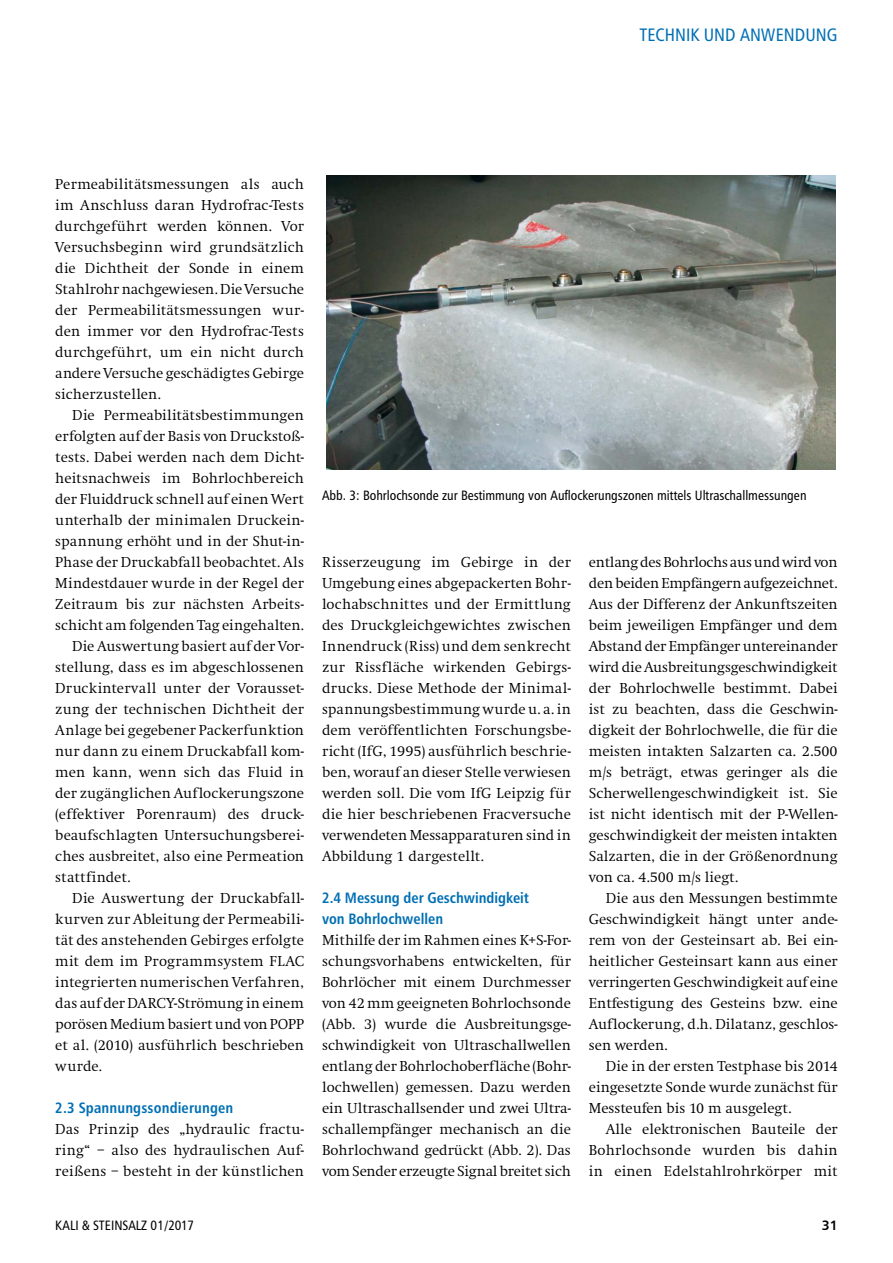
<style>
.page{position:relative;width:893px;height:1263px;background:#fff}
.page>*{position:absolute;margin:0;border:0;box-sizing:border-box;transform-origin:0 0}
.t1{font:18px "Humanist 777 BT Roman Condensed B";color:#006fb4}
.t2{font:300 15px/21px "Swift EF";color:#000;text-align:justify}
.t3{font:15px/21px "Humanist 777 BT Bold Condensed B";color:#006fb4}
.t4{font:300 15px "Swift EF";letter-spacing:.02em;color:#000}
.t5{font:13.5px "Humanist 777 BT Roman Condensed B";color:#000}
.t6{font:13.5px "Humanist 777 BT Bold B";color:#000}
</style>
<div class="page">
<img style="left:326px;top:176px;width:509px;height:294px">
<p class="t1" style="left:639px;top:24px;width:199px">Technik und Anwendung</p>
<p class="t2" style="left:55px;top:174px;width:250px">Permeabilitätsmessungen als auch im Anschluss daran Hydrofrac-Tests durchgeführt werden können. Vor Versuchsbeginn wird grundsätzlich die Dichtheit der Sonde in einem Stahlrohr nachgewiesen. Die Versuche der Permeabilitätsmessungen wur&shy;den immer vor den Hydrofrac-Tests durchgeführt, um ein nicht durch andere Versuche geschädigtes Gebirge sicherzustellen.</p>
<p class="t2" style="left:72px;top:405px;width:233px">Die Permeabilitätsbestimmungen</p>
<p class="t2" style="left:55px;top:426px;width:250px">erfolgten auf der Basis von Druckstoß-</p>
<p class="t2" style="left:55px;top:447px;width:250px">tests. Dabei werden nach dem Dicht-</p>
<p class="t2" style="left:55px;top:468px;width:250px">heitsnachweis im Bohrlochbereich</p>
<p class="t2" style="left:55px;top:489px;width:250px">der Fluiddruck schnell auf einen Wert</p>
<p class="t2" style="left:55px;top:510px;width:250px">unterhalb der minimalen Druckein-</p>
<p class="t2" style="left:55px;top:531px;width:250px">spannung erhöht und in der Shut-in-</p>
<p class="t2" style="left:55px;top:552px;width:250px">Phase der Druckabfall beobachtet. Als</p>
<p class="t2" style="left:55px;top:573px;width:250px">Mindestdauer wurde in der Regel der</p>
<p class="t2" style="left:55px;top:594px;width:250px">Zeitraum bis zur nächsten Arbeits-</p>
<p class="t2" style="left:55px;top:615px;width:250px">schicht am folgenden Tag eingehalten.</p>
<p class="t2" style="left:72px;top:636px;width:233px">Die Auswertung basiert auf der Vor-</p>
<p class="t2" style="left:55px;top:657px;width:250px">stellung, dass es im abgeschlossenen</p>
<p class="t2" style="left:55px;top:678px;width:250px">Druckintervall unter der Vorausset-</p>
<p class="t2" style="left:55px;top:699px;width:250px">zung der technischen Dichtheit der</p>
<p class="t2" style="left:55px;top:720px;width:250px">Anlage bei gegebener Packerfunktion</p>
<p class="t2" style="left:55px;top:741px;width:250px">nur dann zu einem Druckabfall kom-</p>
<p class="t2" style="left:55px;top:762px;width:250px">men kann, wenn sich das Fluid in</p>
<p class="t2" style="left:55px;top:783px;width:250px">der zugänglichen Auflockerungszone</p>
<p class="t2" style="left:55px;top:804px;width:250px">(effektiver Porenraum) des druck-</p>
<p class="t2" style="left:55px;top:825px;width:250px">beaufschlagten Untersuchungsberei-</p>
<p class="t2" style="left:55px;top:846px;width:250px">ches ausbreitet, also eine Permeation</p>
<p class="t2" style="left:55px;top:867px;width:77px">stattfindet.</p>
<p class="t2" style="left:72px;top:888px;width:233px">Die Auswertung der Druckabfall-</p>
<p class="t2" style="left:55px;top:909px;width:250px">kurven zur Ableitung der Permeabili-</p>
<p class="t2" style="left:55px;top:930px;width:250px">tät des anstehenden Gebirges erfolgte</p>
<p class="t4" style="left:55px;top:953px;width:250px">mit dem im Programmsystem FLAC</p>
<p class="t2" style="left:55px;top:972px;width:250px">integrierten numerischen Verfahren,</p>
<p class="t2" style="left:55px;top:993px;width:250px">das auf der DARCY-Strömung in einem</p>
<p class="t2" style="left:55px;top:1014px;width:250px">porösen Medium basiert und von POPP</p>
<p class="t2" style="left:55px;top:1035px;width:250px">et al. (2010) ausführlich beschrieben</p>
<p class="t2" style="left:55px;top:1056px;width:48px">wurde.</p>
<p class="t3" style="left:55px;top:1097px;width:180px">2.3 Spannungssondierungen</p>
<p class="t2" style="left:55px;top:1119px;width:250px">Das Prinzip des „hydraulic fractu&shy;ring“ – also des hydraulischen Auf&shy;reißens – besteht in der künstlichen</p>
<p class="t5" style="left:322px;top:487px;width:486px">Abb. 3: Bohrlochsonde zur Bestimmung von Auflockerungszonen mittels Ultraschallmessungen</p>
<p class="t2" style="left:322px;top:552px;width:250px">Risserzeugung im Gebirge in der Umgebung eines abgepackerten Bohr&shy;lochabschnittes und der Ermittlung des Druckgleichgewichtes zwischen Innendruck (Riss) und dem senkrecht zur Rissfläche wirkenden Gebirgs&shy;drucks. Diese Methode der Minimal&shy;spannungsbestimmung wurde u. a. in dem veröffentlichten Forschungsbe&shy;richt (IfG, 1995) ausführlich beschrie&shy;ben, worauf an dieser Stelle verwiesen werden soll. Die vom IfG Leipzig für die hier beschriebenen Fracversuche verwendeten Messapparaturen sind in Abbildung 1 dargestellt.</p>
<p class="t3" style="left:322px;top:887px;width:208px">2.4 Messung der Geschwindigkeit von Bohrlochwellen</p>
<p class="t2" style="left:322px;top:930px;width:250px">Mithilfe der im Rahmen eines K+S-For&shy;schungsvorhabens entwickelten, für Bohrlöcher mit einem Durchmesser von 42 mm geeigneten Bohrlochsonde (Abb. 3) wurde die Ausbreitungsge&shy;schwindigkeit von Ultraschallwellen entlang der Bohrlochoberfläche (Bohr&shy;lochwellen) gemessen. Dazu werden ein Ultraschallsender und zwei Ultra&shy;schallempfänger mechanisch an die Bohrlochwand gedrückt (Abb. 2). Das vom Sender erzeugte Signal breitet sich</p>
<p class="t2" style="left:589px;top:552px;width:250px">entlang des Bohrlochs aus und wird von den beiden Empfängern aufgezeichnet.<br>Aus der Differenz der Ankunftszeiten beim jeweiligen Empfänger und dem Abstand der Empfänger untereinander wird die Ausbreitungsgeschwindigkeit der Bohrlochwelle bestimmt. Dabei ist zu beachten, dass die Geschwin&shy;digkeit der Bohrlochwelle, die für die meisten intakten Salzarten ca. 2.500 m/s beträgt, etwas geringer als die Scherwellengeschwindigkeit ist. Sie ist nicht identisch mit der P-Wellen&shy;geschwindigkeit der meisten intakten Salzarten, die in der Größenordnung von ca. 4.500 m/s liegt.</p>
<p class="t2" style="left:589px;top:888px;width:250px;text-indent:17px">Die aus den Messungen bestimmte Geschwindigkeit hängt unter ande&shy;rem von der Gesteinsart ab. Bei ein&shy;heitlicher Gesteinsart kann aus einer verringerten Geschwindigkeit auf eine Entfestigung des Gesteins bzw. eine Auflockerung, d.h. Dilatanz, geschlos&shy;sen werden.</p>
<p class="t2" style="left:589px;top:1056px;width:250px;text-indent:17px">Die in der ersten Testphase bis 2014 eingesetzte Sonde wurde zunächst für Messteufen bis 10 m ausgelegt.</p>
<p class="t2" style="left:589px;top:1119px;width:250px;text-indent:17px">Alle elektronischen Bauteile der Bohrlochsonde wurden bis dahin in einen Edelstahlrohrkörper mit</p>
<p class="t5" style="left:55px;top:1216px;width:67px">Kali &amp; Steinsal</p>
<p class="t5" style="left:141px;top:1216px;width:54px">z 01/2017</p>
<p class="t6" style="left:822px;top:1216px;width:18px">31</p>
</div>
